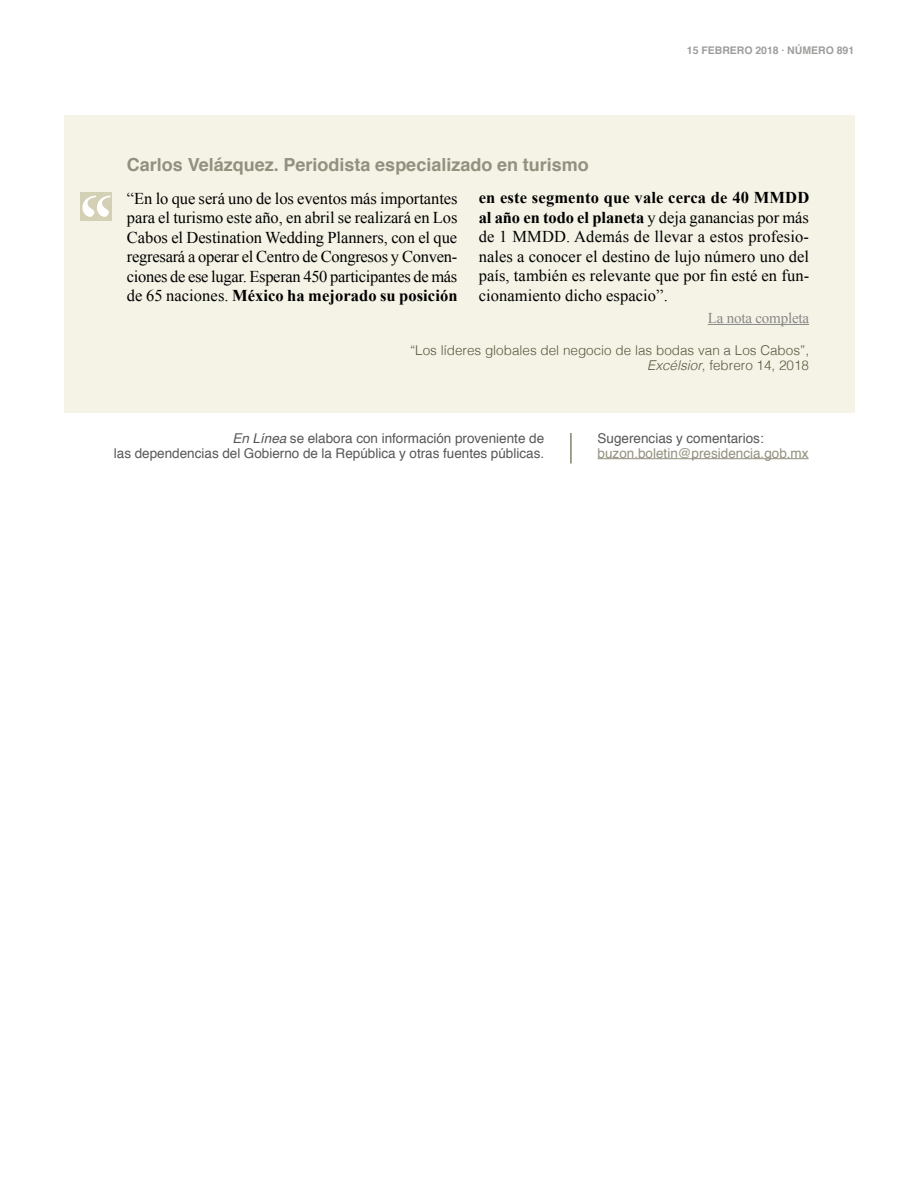
<style>
.page{position:relative;width:918px;height:1188px;background:#fff}
.page>*{position:absolute;margin:0;border:0;box-sizing:border-box;transform-origin:0 0}
.t1{font:700 18px "Helvetica";color:#92907e}
.t2{font:16.5px/19.5px "Times New Roman";letter-spacing:-.005em;color:#000;text-align:justify}
.t3{font:15px "Times New Roman";letter-spacing:-.015em;color:#878787}
.t4{font:13.5px/15px "Helvetica";color:#575756;text-align:right}
.t5{font:300 13.5px/15px "Helvetica";color:#5b5940;text-align:right}
.t6{font:13.5px "Helvetica";color:#92907e}
.t7{font:700 10.5px "Helvetica";color:#9d9d9c}
.s1{font-weight:700}
.s2{font-style:italic}
</style>
<div class="page">
<div style="left:64px;top:115px;width:790px;height:298px;background:#f5f3e6"></div>
<hr style="left:598px;top:458px;width:211px;height:1px;background:#92907e">
<hr style="left:570px;top:433px;width:2px;height:31px;background:#83816d">
<div style="left:80px;top:192px;width:32px;height:28px;background:#d4d0b5"></div>
<svg style="left:82px;top:196px;width:29px;height:21px"></svg>
<hr style="left:708px;top:324px;width:101px;height:1px;background:#878787">
<p class="t1" style="left:127px;top:150px;width:463px">Carlos Velázquez. Periodista especializado en turismo</p>
<p class="t7" style="left:687px;top:42px;width:169px">15 FEBRERO 2018 · NÚMERO 891</p>
<p class="t2" style="left:127px;top:188px;width:332px">“En lo que será uno de los eventos más importantes para el turismo este año, en abril se realizará en Los Cabos el Destination Wedding Planners, con el que regresará a operar el Centro de Congresos y Conven&shy;ciones de ese lugar. Esperan 450 participantes de más de 65 naciones. <span class="s1">México ha mejorado su posición</span></p>
<p class="t2" style="left:479px;top:188px;width:332px"><span class="s1">en este segmento que vale cerca de 40 MMDD al año en todo el planeta</span> y deja ganancias por más de 1 MMDD. Además de llevar a estos profesio&shy;nales a conocer el destino de lujo número uno del país, también es relevante que por fin esté en fun&shy;cionamiento dicho espacio”.</p>
<p class="t3" style="left:708px;top:308px;width:103px">La nota completa</p>
<p class="t5" style="left:410px;top:342px;width:401px">“Los líderes globales del negocio de las bodas van a Los Cabos”,<br><span class="s2">Excélsior</span>, febrero 14, 2018</p>
<p class="t4" style="left:114px;top:431px;width:432px"><span class="s2">En Línea</span> se elabora con información proveniente de<br>las dependencias del Gobierno de la República y otras fuentes públicas.</p>
<p class="t4" style="left:598px;top:431px;width:168px">Sugerencias y comentarios:</p>
<p class="t6" style="left:598px;top:443px;width:213px">buzon.boletin@presidencia.gob.mx</p>
</div>
